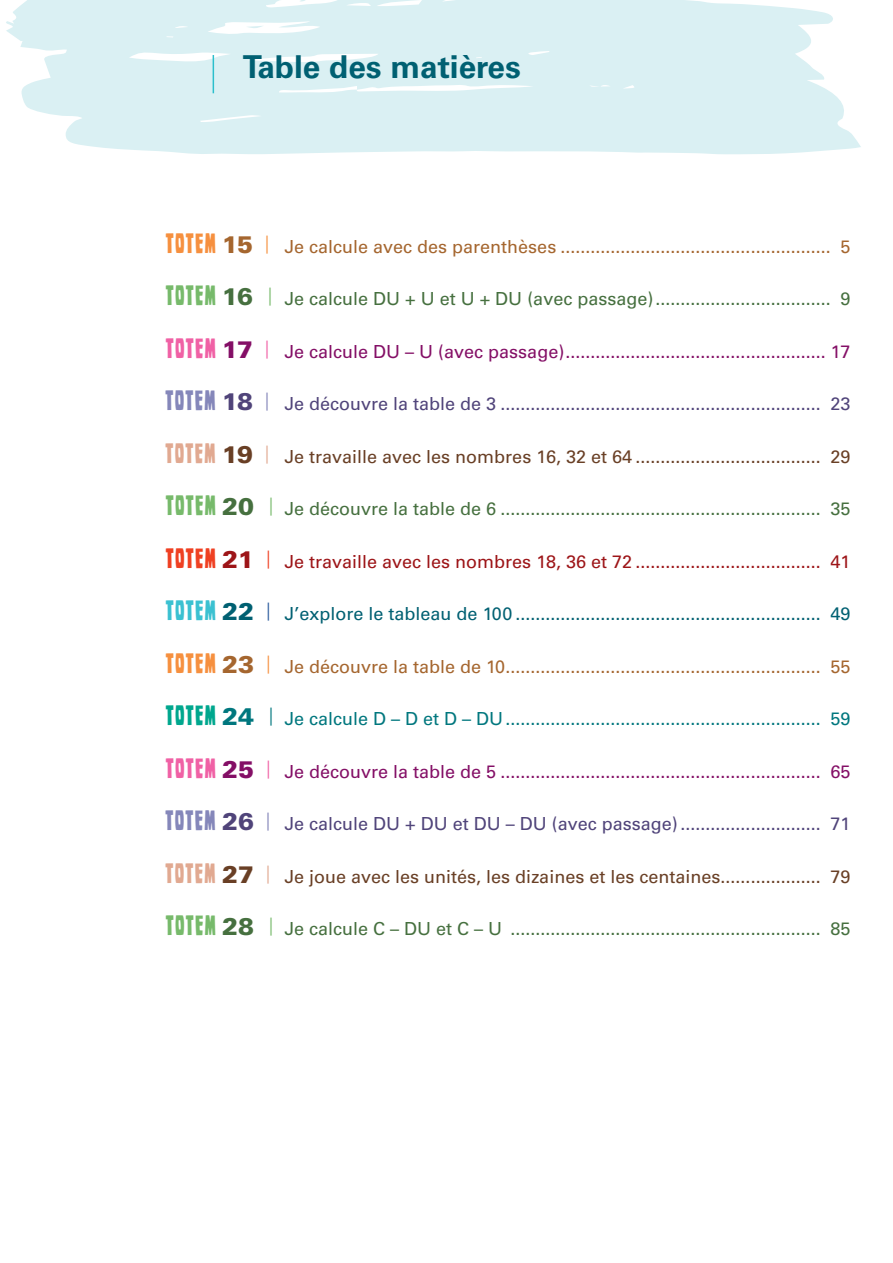
<style>
.page{position:relative;width:893px;height:1263px;background:#fff}
.page>*{position:absolute;margin:0;border:0;box-sizing:border-box;transform-origin:0 0}
.t1{font:700 31.5px "Univers LT Std";color:#006072}
.t2{font:30px "Wood Stamp";letter-spacing:.05em;color:#77ba6b}
.t3{font:30px "Wood Stamp";letter-spacing:.05em;color:#f6903f}
.t4{font:30px "Wood Stamp";letter-spacing:.05em;color:#f061a5}
.t5{font:30px "Wood Stamp";letter-spacing:.05em;color:#8587ba}
.t6{font:30px "Wood Stamp";letter-spacing:.05em;color:#e1a991}
.t7{font:30px "Wood Stamp";letter-spacing:.05em;color:#ef4022}
.t8{font:30px "Wood Stamp";letter-spacing:.05em;color:#3bc1d1}
.t9{font:30px "Wood Stamp";letter-spacing:.05em;color:#00a78e}
.t10{font:18px "Univers LT Std";color:#46703f}
.t11{font:18px "Univers LT Std";color:#a5662f}
.t12{font:18px "Univers LT Std";color:#840f66}
.t13{font:18px "Univers LT Std";color:#50447a}
.t14{font:18px "Univers LT Std";color:#693f25}
.t15{font:18px "Univers LT Std";color:#006072}
.t16{font:18px "Univers LT Std";color:#00777e}
.t17{font:18px "Univers LT Std";color:#9d1518}
.s1{font-family:"Univers LT Std";font-weight:900;font-size:24px;color:#a5662f}
.s2{font-family:"Univers LT Std";font-weight:900;font-size:24px;color:#46703f}
.s3{font-family:"Univers LT Std";font-weight:900;font-size:24px;color:#840f66}
.s4{font-family:"Univers LT Std";font-weight:900;font-size:24px;color:#50447a}
.s5{font-family:"Univers LT Std";font-weight:900;font-size:24px;color:#693f25}
.s6{font-family:"Univers LT Std";font-weight:900;font-size:24px;color:#9d1518}
.s7{font-family:"Univers LT Std";font-weight:900;font-size:24px;color:#006072}
.s8{font-family:"Univers LT Std";font-weight:900;font-size:24px;color:#00777e}
</style>
<div class="page">
<svg style="left:6px;top:0;width:855px;height:155px;background:#def1f4"></svg>
<svg style="left:299px;top:0;width:7px;height:2px"></svg>
<svg style="left:246px;top:26px;width:18px;height:3px"></svg>
<svg style="left:299px;top:133px;width:7px;height:2px"></svg>
<svg style="left:246px;top:109px;width:17px;height:3px"></svg>
<hr style="left:213px;top:55px;width:1px;height:38px;background:#2cbfcc">
<h1 class="t1" style="left:243px;top:48px;width:279px">Table des matières</h1>
<h2 class="t3" style="left:166px;top:227px;width:89px">TOTEM <span class="s1">15</span></h2>
<p class="t11" style="left:284px;top:235px;width:567px">Je calcule avec des parenthèses ...................................................... 5</p>
<h2 class="t2" style="left:166px;top:280px;width:89px">TOTEM <span class="s2">16</span></h2>
<p class="t10" style="left:284px;top:288px;width:567px">Je calcule DU + U et U + DU (avec passage)................................... 9</p>
<h2 class="t4" style="left:166px;top:332px;width:89px">TOTEM <span class="s3">17</span></h2>
<p class="t12" style="left:285px;top:340px;width:567px">Je calcule DU – U (avec passage).................................................... 17</p>
<h2 class="t5" style="left:166px;top:385px;width:89px">TOTEM <span class="s4">18</span></h2>
<p class="t13" style="left:285px;top:393px;width:567px">Je découvre la table de 3 ................................................................ 23</p>
<h2 class="t6" style="left:166px;top:437px;width:89px">TOTEM <span class="s5">19</span></h2>
<p class="t14" style="left:285px;top:445px;width:567px">Je travaille avec les nombres 16, 32 et 64 ..................................... 29</p>
<h2 class="t2" style="left:166px;top:490px;width:90px">TOTEM <span class="s2">20</span></h2>
<p class="t10" style="left:285px;top:498px;width:567px">Je découvre la table de 6 ................................................................ 35</p>
<h2 class="t7" style="left:166px;top:542px;width:90px">TOTEM <span class="s6">21</span></h2>
<p class="t17" style="left:284px;top:550px;width:567px">Je travaille avec les nombres 18, 36 et 72 ..................................... 41</p>
<h2 class="t8" style="left:166px;top:595px;width:90px">TOTEM <span class="s7">22</span></h2>
<p class="t15" style="left:284px;top:603px;width:567px">J’explore le tableau de 100 ............................................................. 49</p>
<h2 class="t3" style="left:166px;top:647px;width:90px">TOTEM <span class="s1">23</span></h2>
<p class="t11" style="left:284px;top:655px;width:567px">Je découvre la table de 10............................................................... 55</p>
<h2 class="t9" style="left:166px;top:700px;width:90px">TOTEM <span class="s8">24</span></h2>
<p class="t16" style="left:284px;top:708px;width:567px">Je calcule D – D et D – DU............................................................... 59</p>
<h2 class="t4" style="left:166px;top:752px;width:90px">TOTEM <span class="s3">25</span></h2>
<p class="t12" style="left:284px;top:760px;width:567px">Je découvre la table de 5 ................................................................ 65</p>
<h2 class="t5" style="left:166px;top:805px;width:90px">TOTEM <span class="s4">26</span></h2>
<p class="t13" style="left:285px;top:813px;width:567px">Je calcule DU + DU et DU – DU (avec passage)............................ 71</p>
<h2 class="t6" style="left:166px;top:857px;width:90px">TOTEM <span class="s5">27</span></h2>
<p class="t14" style="left:285px;top:865px;width:567px">Je joue avec les unités, les dizaines et les centaines.................... 79</p>
<h2 class="t2" style="left:166px;top:910px;width:90px">TOTEM <span class="s2">28</span></h2>
<p class="t10" style="left:284px;top:918px;width:567px">Je calcule C – DU et C – U .............................................................. 85</p>
</div>
